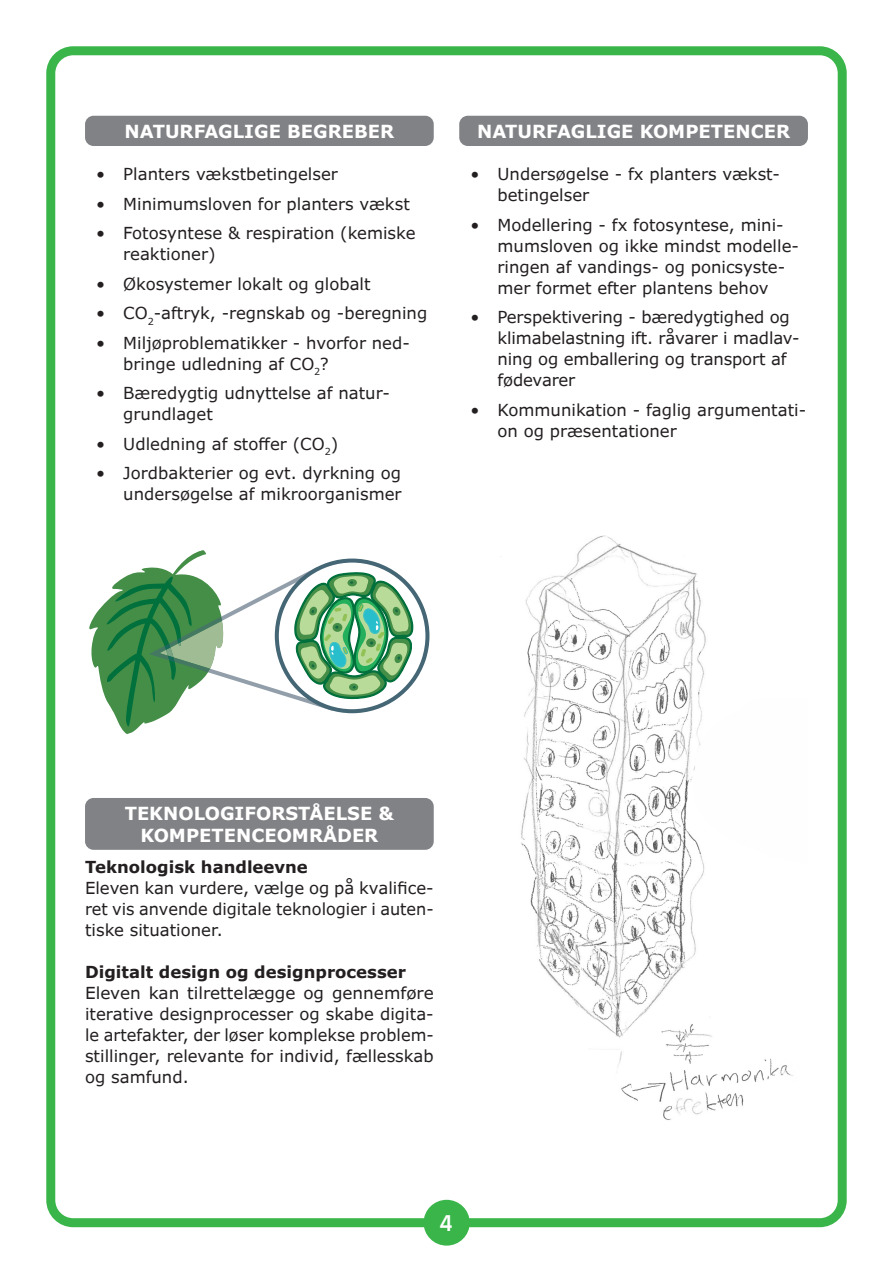
<style>
.page{position:relative;width:893px;height:1263px;background:#fff}
.page>*{position:absolute;margin:0;border:0;box-sizing:border-box;transform-origin:0 0}
.t1{font:22.5px "Doppio One";color:#fff}
.Faglige_overskrifter{font:700 18px/21.6px "Verdana Pro";color:#fff;text-align:center}
.Brødtekst{font:16.5px/21px "Verdana Pro";color:#231f20}
.Faglige_underoverskr{font:700 16.5px "Verdana Pro";color:#231f20}
</style>
<div class="page">
<div style="left:46px;top:46px;width:801px;height:1181px;border:9px solid #3ab54a;border-radius:22px"></div>
<div style="left:424px;top:1200px;width:46px;height:45px;background:#3ab54a;border-radius:50%"></div>
<div style="left:85px;top:116px;width:349px;height:30px;background:#808285;border-radius:9px"></div>
<div style="left:85px;top:798px;width:349px;height:52px;background:#808285;border-radius:9px"></div>
<div style="left:459px;top:116px;width:349px;height:30px;background:#808285;border-radius:9px"></div>
<svg style="left:89px;top:550px;width:341px;height:184px"></svg>
<img style="left:521px;top:535px;width:272px;height:585px">
<p class="Faglige_overskrifter" style="left:125px;top:121px;width:271px">NATURFAGLIGE BEGREBER</p>
<p class="Brødtekst" style="left:96px;top:164px;width:243px">• Planters vækstbetingelser</p>
<p class="Brødtekst" style="left:96px;top:193px;width:315px">• Minimumsloven for planters vækst</p>
<p class="Brødtekst" style="left:123px;top:223px;width:294px;text-indent:-27px">• Fotosyntese &amp; respiration (kemiske reaktioner)</p>
<p class="Brødtekst" style="left:96px;top:273px;width:276px">• Økosystemer lokalt og globalt</p>
<p class="Brødtekst" style="left:96px;top:303px;width:332px">• CO<sub>2</sub>-aftryk, -regnskab og -beregning</p>
<p class="Brødtekst" style="left:123px;top:332px;width:288px;text-indent:-27px">• Miljøproblematikker - hvorfor ned&shy;bringe udledning af CO<sub>2</sub>?</p>
<p class="Brødtekst" style="left:123px;top:383px;width:268px;text-indent:-27px">• Bæredygtig udnyttelse af natur&shy;grundlaget</p>
<p class="Brødtekst" style="left:96px;top:433px;width:243px">• Udledning af stoffer (CO<sub>2</sub>)</p>
<p class="Brødtekst" style="left:96px;top:463px;width:307px;text-align:right">• Jordbakterier og evt. dyrkning og undersøgelse af mikroorganismer</p>
<p class="Faglige_overskrifter" style="left:477px;top:121px;width:314px">NATURFAGLIGE KOMPETENCER</p>
<p class="Brødtekst" style="left:497px;top:164px;width:284px;text-indent:-27px">• Undersøgelse - fx planters vækst&shy;betingelser</p>
<p class="Brødtekst" style="left:497px;top:214px;width:303px;text-indent:-27px">• Modellering - fx fotosyntese, mini&shy;mumsloven og ikke mindst modelle&shy;ringen af vandings- og ponicsyste&shy;mer formet efter plantens behov</p>
<p class="Brødtekst" style="left:497px;top:307px;width:304px;text-indent:-27px">• Perspektivering - bæredygtighed og klimabelastning ift. råvarer i madlav&shy;ning og emballering og transport af fødevarer</p>
<p class="Brødtekst" style="left:497px;top:399px;width:310px;text-indent:-27px">• Kommunikation - faglig argumentati&shy;on og præsentationer</p>
<p class="Faglige_overskrifter" style="left:125px;top:803px;width:271px">TEKNOLOGIFORSTÅELSE &amp;<br>KOMPETENCEOMRÅDER</p>
<p class="Faglige_underoverskr" style="left:85px;top:856px;width:224px">Teknologisk handleevne</p>
<p class="Brødtekst" style="left:85px;top:878px;width:350px;text-align:justify">Eleven kan vurdere, vælge og på kvalifice&shy;ret vis anvende digitale teknologier i auten&shy;tiske situationer.</p>
<p class="Faglige_underoverskr" style="left:85px;top:961px;width:322px">Digitalt design og designprocesser</p>
<p class="Brødtekst" style="left:85px;top:983px;width:350px;text-align:justify">Eleven kan tilrettelægge og gennemføre iterative designprocesser og skabe digita&shy;le artefakter, der løser komplekse problem&shy;stillinger, relevante for individ, fællesskab og samfund.</p>
<h1 class="t1" style="left:440px;top:1208px;width:15px">4</h1>
</div>
